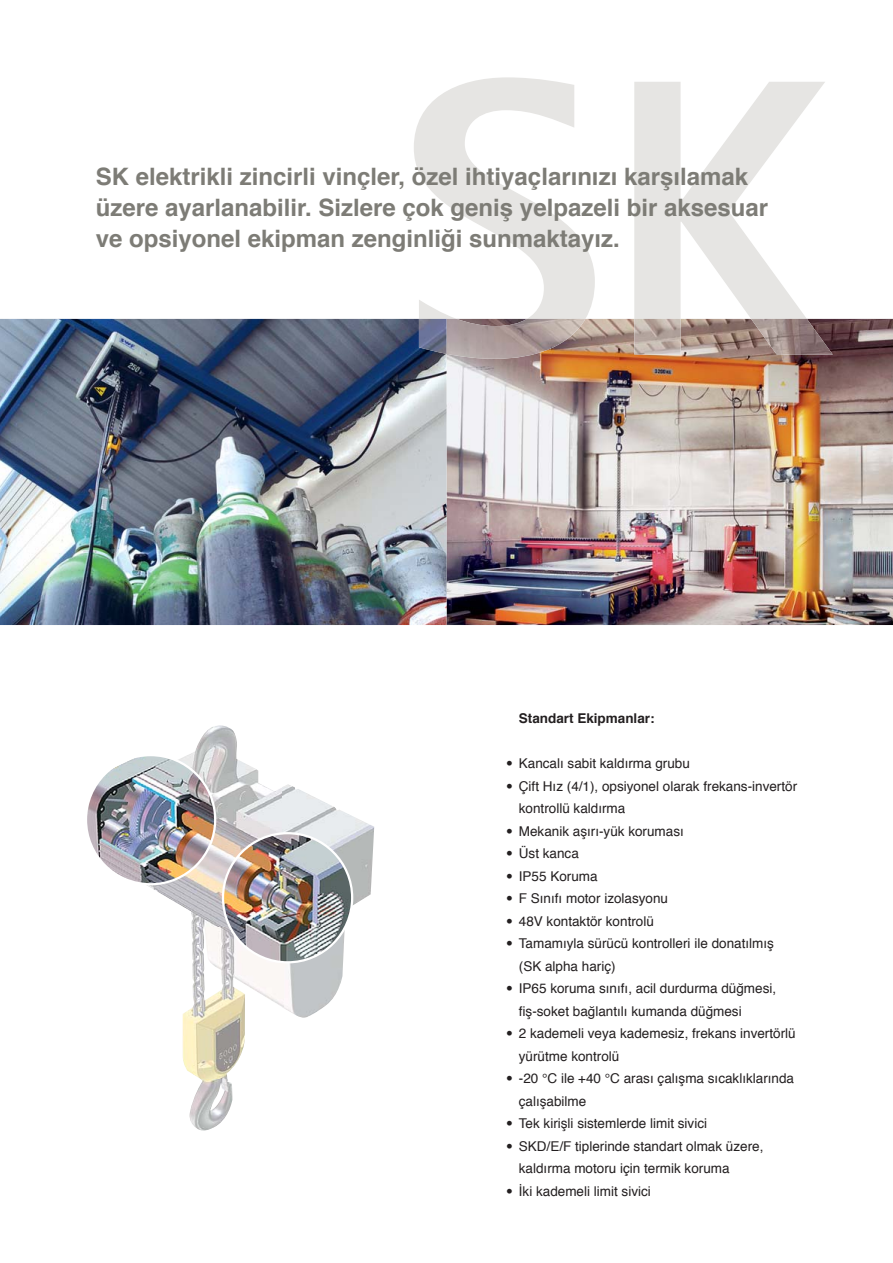
<style>
.page{position:relative;width:893px;height:1263px;background:#fff}
.page>*{position:absolute;margin:0;border:0;box-sizing:border-box;transform-origin:0 0}
.t1{font:700 24px/30.8px "Helvetica";color:#7d7c76}
.t2{font:13.5px/22.5px "Helvetica";color:#231f20}
.t3{font:700 13.5px "Helvetica";color:#231f20}
.s1{font-family:"Helvetica Neue";font-weight:800;font-stretch:expanded}
</style>
<div class="page">
<img style="left:0;top:319px;width:893px;height:306px">
<svg style="left:414px;top:77px;width:411px;height:242px"></svg>
<img style="left:446px;top:319px;width:387px;height:40px">
<img style="left:419px;top:319px;width:27px;height:35px">
<img style="left:147px;top:726px;width:136px;height:202px">
<img style="left:283px;top:784px;width:91px;height:234px">
<img style="left:182px;top:928px;width:102px;height:152px">
<img style="left:189px;top:1080px;width:44px;height:51px">
<img style="left:87px;top:754px;width:129px;height:131px">
<img style="left:222px;top:832px;width:131px;height:131px">
<h1 class="t1" style="left:96px;top:163px;width:674px">SK elektrikli zincirli vinçler, özel ihtiyaçlarınızı karşılamak üzere ayarlanabilir. Sizlere çok geniş yelpazeli bir aksesuar ve opsiyonel ekipman zenginliği sunmaktayız.</h1>
<p class="t3" style="left:519px;top:713px;width:137px">Standart Ekipmanlar:</p>
<p class="t2" style="left:506px;top:754px;width:185px"><span class="s1">•</span> Kancalı sabit kaldırma grubu</p>
<p class="t2" style="left:519px;top:776px;width:280px;text-indent:-13px"><span class="s1">•</span> Çift Hız (4/1), opsiyonel olarak frekans-invertör kontrollü kaldırma</p>
<p class="t2" style="left:506px;top:821px;width:179px"><span class="s1">•</span> Mekanik aşırı-yük koruması</p>
<p class="t2" style="left:506px;top:844px;width:74px"><span class="s1">•</span> Üst kanca</p>
<p class="t2" style="left:506px;top:866px;width:93px"><span class="s1">•</span> IP55 Koruma</p>
<p class="t2" style="left:506px;top:889px;width:164px"><span class="s1">•</span> F Sınıfı motor izolasyonu</p>
<p class="t2" style="left:506px;top:911px;width:149px"><span class="s1">•</span> 48V kontaktör kontrolü</p>
<p class="t2" style="left:519px;top:934px;width:257px;text-indent:-13px"><span class="s1">•</span> Tamamıyla sürücü kontrolleri ile donatılmış (SK alpha hariç)</p>
<p class="t2" style="left:519px;top:979px;width:259px;text-indent:-13px"><span class="s1">•</span> IP65 koruma sınıfı, acil durdurma düğmesi, fiş-soket bağlantılı kumanda düğmesi</p>
<p class="t2" style="left:519px;top:1024px;width:278px;text-indent:-13px"><span class="s1">•</span> 2 kademeli veya kademesiz, frekans invertörlü yürütme kontrolü</p>
<p class="t2" style="left:519px;top:1069px;width:277px;text-indent:-13px"><span class="s1">•</span> -20 °C ile +40 °C arası çalışma sıcaklıklarında çalışabilme</p>
<p class="t2" style="left:506px;top:1114px;width:203px"><span class="s1">•</span> Tek kirişli sistemlerde limit sivici</p>
<p class="t2" style="left:519px;top:1136px;width:246px;text-indent:-13px"><span class="s1">•</span> SKD/E/F tiplerinde standart olmak üzere, kaldırma motoru için termik koruma</p>
<p class="t2" style="left:506px;top:1181px;width:146px"><span class="s1">•</span> İki kademeli limit sivici</p>
</div>
